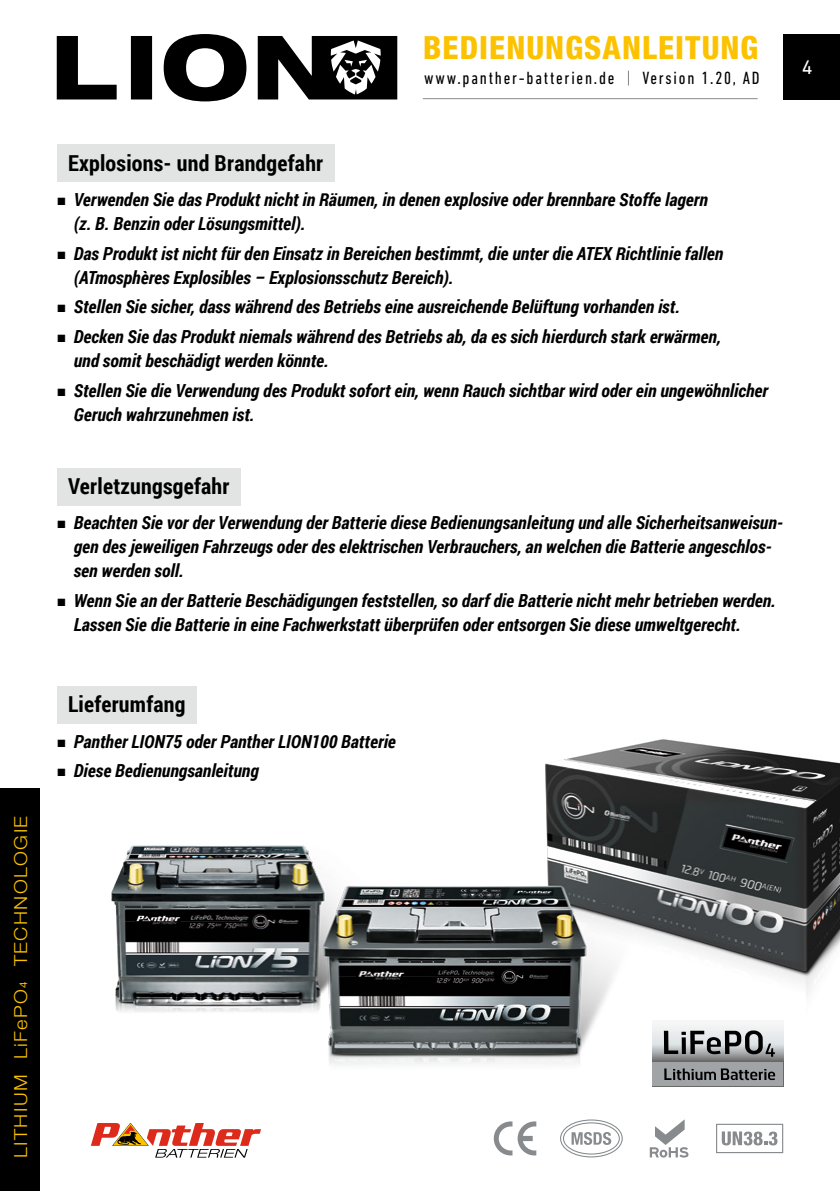
<style>
.page{position:relative;width:840px;height:1191px;background:#fff}
.page>*{position:absolute;margin:0;border:0;box-sizing:border-box;transform-origin:0 0}
.t1{font:800 condensed 32px "Helvetica Neue LT Std";letter-spacing:.035em;color:#fcc200}
.Flies_H2{font:700 22px "Roboto Condensed";letter-spacing:.01em;color:#000}
.t2{font:20px "DIN Next LT Pro";color:#fff}
.t3{font:italic 700 18px/24px "Roboto Condensed";color:#000}
.t4{font:condensed 18px "DIN Next LT Pro";letter-spacing:.1em;color:#000}
.t5{font:300 18px "Helvetica Neue LT Std";letter-spacing:.07em;color:#fcc200;scale:1.11 1}
.s1{font-weight:400;font-size:10.4px}
.s2{font-weight:200}
</style>
<div class="page">
<div style="left:0;top:788px;width:40px;height:403px;background:#000"></div>
<div style="left:782px;top:34px;width:57px;height:65px;background:#000"></div>
<svg style="left:57px;top:34px;width:340px;height:67px"></svg>
<div style="left:57px;top:145px;width:277px;height:37px;background:#e2e3e3"></div>
<div style="left:57px;top:468px;width:183px;height:37px;background:#e2e3e3"></div>
<div style="left:57px;top:686px;width:139px;height:38px;background:#e2e3e3"></div>
<hr style="left:422px;top:98px;width:335px;height:1px;background:#878b8d">
<img style="left:111px;top:739px;width:728px;height:332px">
<svg style="left:652px;top:1020px;width:130px;height:42px"></svg>
<div style="left:652px;top:1062px;width:130px;height:24px;background:#a0a4a6"></div>
<svg style="left:663px;top:1030px;width:111px;height:26px;background:#87898b"></svg>
<svg style="left:664px;top:1068px;width:110px;height:12px"></svg>
<svg style="left:493px;top:1121px;width:43px;height:34px"></svg>
<svg style="left:649px;top:1119px;width:39px;height:38px"></svg>
<svg style="left:560px;top:1119px;width:62px;height:38px"></svg>
<svg style="left:716px;top:1123px;width:66px;height:30px"></svg>
<svg style="left:91px;top:1123px;width:170px;height:34px"></svg>
<p class="t5" style="left:10px;top:1158px;width:310px;rotate:-90deg">LITHIUM LiFePO<span class="s1">4</span> TECHNOLOGIE</p>
<h1 class="t1" style="left:423px;top:28px;width:336px">BEDIENUNGSANLEITUNG</h1>
<p class="t4" style="left:424px;top:68px;width:337px">www.panther-batterien.de <span class="s2">|</span> Version 1.20, AD</p>
<p class="t2" style="left:801px;top:55px;width:12px">4</p>
<p class="Flies_H2" style="left:68px;top:147px;width:256px">Explosions- und Brandgefahr</p>
<p class="t3" style="left:74px;top:187px;width:635px">Verwenden Sie das Produkt nicht in Räumen, in denen explosive oder brennbare Stoffe lagern (z. B. Benzin oder Lösungsmittel).</p>
<p class="t3" style="left:74px;top:240px;width:650px">Das Produkt ist nicht für den Einsatz in Bereichen bestimmt, die unter die ATEX Richtlinie fallen (ATmosphères Explosibles – Explosionsschutz Bereich).</p>
<p class="t3" style="left:74px;top:294px;width:607px">Stellen Sie sicher, dass während des Betriebs eine ausreichende Belüftung vorhanden ist.</p>
<p class="t3" style="left:74px;top:324px;width:648px">Decken Sie das Produkt niemals während des Betriebs ab, da es sich hierdurch stark erwärmen, und somit beschädigt werden könnte.</p>
<p class="t3" style="left:74px;top:377px;width:695px">Stellen Sie die Verwendung des Produkt sofort ein, wenn Rauch sichtbar wird oder ein ungewöhnlicher<br>Geruch wahrzunehmen ist.</p>
<p class="Flies_H2" style="left:68px;top:470px;width:163px">Verletzungsgefahr</p>
<p class="t3" style="left:74px;top:510px;width:710px">Beachten Sie vor der Verwendung der Batterie diese Bedienungsanleitung und alle Sicherheitsanweisun&shy;gen des jeweiligen Fahrzeugs oder des elektrischen Verbrauchers, an welchen die Batterie angeschlos&shy;sen werden soll.</p>
<p class="t3" style="left:74px;top:587px;width:703px">Wenn Sie an der Batterie Beschädigungen feststellen, so darf die Batterie nicht mehr betrieben werden.<br>Lassen Sie die Batterie in eine Fachwerkstatt überprüfen oder entsorgen Sie diese umweltgerecht.</p>
<p class="Flies_H2" style="left:68px;top:689px;width:119px">Lieferumfang</p>
<p class="t3" style="left:74px;top:728px;width:323px">Panther LION75 oder Panther LION100 Batterie</p>
<p class="t3" style="left:74px;top:758px;width:186px">Diese Bedienungsanleitung</p>
</div>
